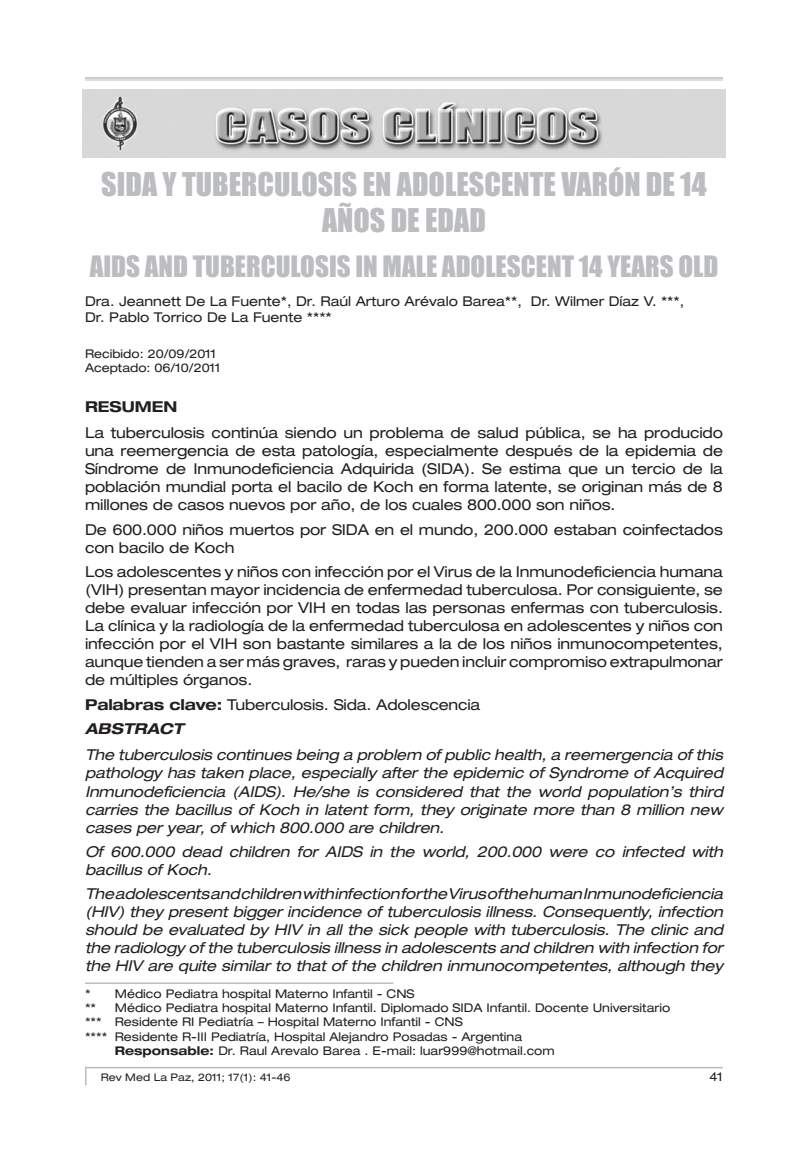
<style>
.page{position:relative;width:808px;height:1149px;background:#fff}
.page>*{position:absolute;margin:0;border:0;box-sizing:border-box;transform-origin:0 0}
.t1{font:30px/36px "Impact";color:#bcbdc0;text-align:center}
.t2{font:27px "Impact";color:#bcbdc0}
.t3{font:expanded 15px/18px "Helvetica Neue";letter-spacing:-.01em;color:#231f20;text-align:justify}
.t4{font:italic expanded 15px/18px "Helvetica Neue";letter-spacing:-.01em;color:#231f20;text-align:justify}
.t5{font:700 expanded 15px "Helvetica Neue";color:#231f20}
.t6{font:expanded 13.5px/16.2px "Helvetica Neue";color:#231f20}
.t7{font:expanded 12px/14.4px "Helvetica Neue";color:#231f20}
.t8{font:expanded 10.5px "Helvetica Neue";color:#231f20}
.s1{font-weight:700}
.s2{font-weight:700;font-style:italic}
</style>
<div class="page">
<hr style="left:85px;top:77px;width:638px;height:2px;background:#bcbdc0">
<hr style="left:85px;top:80px;width:638px;height:1px;background:#bcbdc0">
<hr style="left:85px;top:1066px;width:638px;height:2px;background:#bcbdc0">
<svg style="left:85px;top:1066px;width:2px;height:18px"></svg>
<img style="left:83px;top:89px;width:642px;height:69px">
<hr style="left:85px;top:982px;width:308px;height:1px;background:#bcbdc0">
<h1 class="t1" style="left:101px;top:165px;width:607px">SIDA Y TUBERCULOSIS EN ADOLESCENTE VARÓN DE 14<br>AÑOS DE EDAD</h1>
<h2 class="t2" style="left:90px;top:245px;width:630px">AIDS AND TUBERCULOSIS IN MALE ADOLESCENT 14 YEARS OLD</h2>
<p class="t6" style="left:85px;top:293px;width:601px">Dra. Jeannett De La Fuente*, Dr. Raúl Arturo Arévalo Barea**, Dr. Wilmer Díaz V. ***,<br>Dr. Pablo Torrico De La Fuente ****</p>
<p class="t7" style="left:85px;top:346px;width:137px">Recibido: 20/09/2011<br>Aceptado: 06/10/2011</p>
<p class="t5" style="left:85px;top:397px;width:94px">RESUMEN</p>
<p class="t3" style="left:85px;top:423px;width:639px">La tuberculosis continúa siendo un problema de salud pública, se ha producido una reemergencia de esta patología, especialmente después de la epidemia de Síndrome de Inmunodeficiencia Adquirida (SIDA). Se estima que un tercio de la población mundial porta el bacilo de Koch en forma latente, se originan más de 8 millones de casos nuevos por año, de los cuales 800.000 son niños.</p>
<p class="t3" style="left:85px;top:520px;width:639px">De 600.000 niños muertos por SIDA en el mundo, 200.000 estaban coinfectados con bacilo de Koch</p>
<p class="t3" style="left:85px;top:562px;width:639px">Los adolescentes y niños con infección por el Virus de la Inmunodeficiencia humana (VIH) presentan mayor incidencia de enfermedad tuberculosa. Por consiguiente, se debe evaluar infección por VIH en todas las personas enfermas con tuberculosis.<br>La clínica y la radiología de la enfermedad tuberculosa en adolescentes y niños con infección por el VIH son bastante similares a la de los niños inmunocompetentes, aunque tienden a ser más graves, raras y pueden incluir compromiso extrapulmonar de múltiples órganos.</p>
<p class="t3" style="left:85px;top:691px;width:397px;line-height:24.3px"><span class="s1">Palabras clave:</span> Tuberculosis. Sida. Adolescencia<br><span class="s2">ABSTRACT</span></p>
<p class="t4" style="left:85px;top:745px;width:639px">The tuberculosis continues being a problem of public health, a reemergencia of this pathology has taken place, especially after the epidemic of Syndrome of Acquired Inmunodeficiencia (AIDS). He/she is considered that the world population’s third carries the bacillus of Koch in latent form, they originate more than 8 million new cases per year, of which 800.000 are children.</p>
<p class="t4" style="left:85px;top:842px;width:639px">Of 600.000 dead children for AIDS in the world, 200.000 were co infected with bacillus of Koch.</p>
<p class="t4" style="left:85px;top:884px;width:639px">The adolescents and children with infection for the Virus of the human Inmunodeficiencia (HIV) they present bigger incidence of tuberculosis illness. Consequently, infection should be evaluated by HIV in all the sick people with tuberculosis. The clinic and the radiology of the tuberculosis illness in adolescents and children with infection for the HIV are quite similar to that of the children inmunocompetentes, although they</p>
<p class="t7" style="left:85px;top:985px;width:331px">* Médico Pediatra hospital Materno Infantil - CNS **</p>
<p class="t7" style="left:115px;top:1000px;width:557px">Médico Pediatra hospital Materno Infantil. Diplomado SIDA Infantil. Docente Universitario</p>
<p class="t7" style="left:85px;top:1014px;width:379px">*** Residente RI Pediatría – Hospital Materno Infantil - CNS</p>
<p class="t7" style="left:85px;top:1028px;width:439px">**** Residente R-III Pediatría, Hospital Alejandro Posadas - Argentina</p>
<p class="t7" style="left:115px;top:1043px;width:441px"><span class="s1">Responsable:</span> Dr. Raul Arevalo Barea . E-mail: luar999@hotmail.com</p>
<p class="t8" style="left:101px;top:1070px;width:191px">Rev Med La Paz, 2011; 17(1): 41-46</p>
<p class="t7" style="left:709px;top:1068px;width:15px">41</p>
</div>
